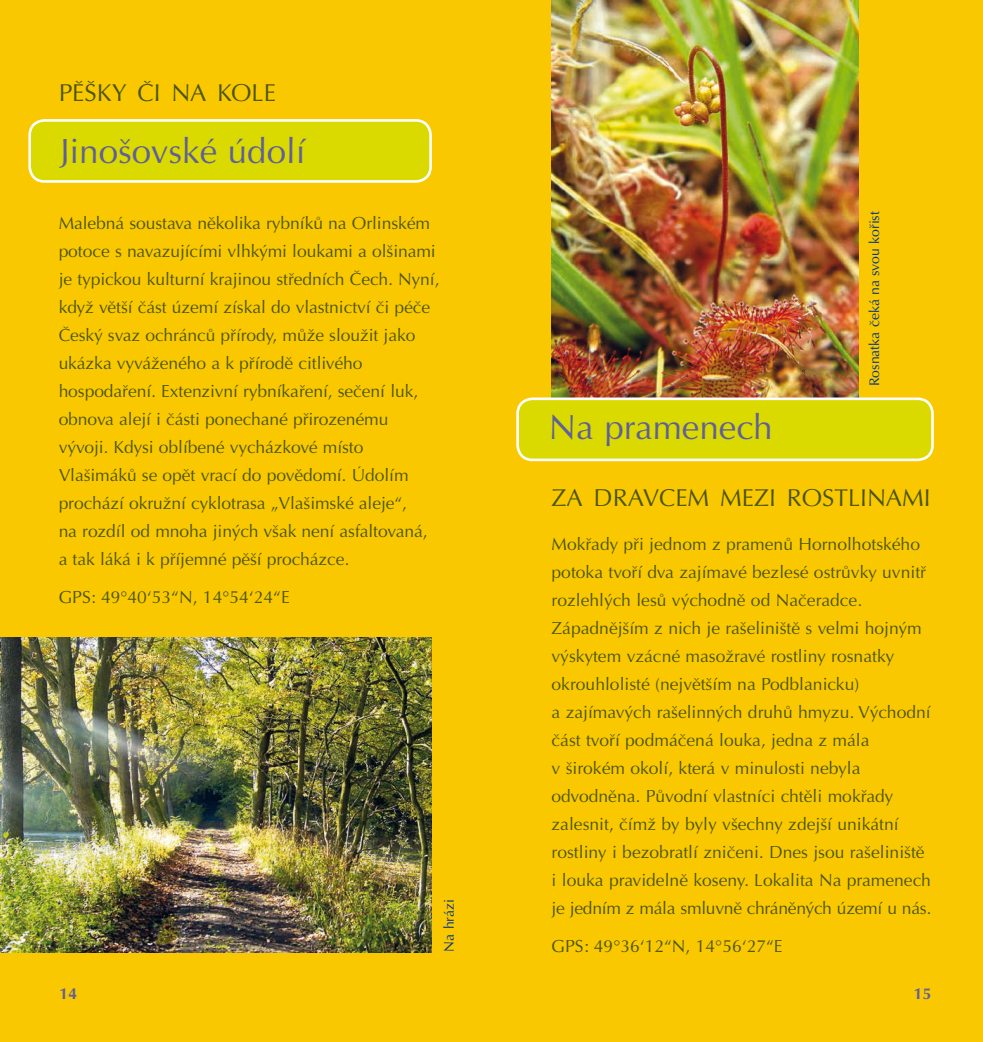
<style>
.page{position:relative;width:983px;height:1042px;background:#fff}
.page>*{position:absolute;margin:0;border:0;box-sizing:border-box;transform-origin:0 0}
.t1{font:35px "Optima CE";color:#5e5f9b}
.t2{font:24.5px "Optima CE";color:#495407}
.t3{font:17.5px/28px "Optima CE";letter-spacing:-.005em;color:#495407}
.t4{font:700 15.75px "Optima";color:#5e5f9b}
.t5{font:14px "Optima CE";color:#003381}
</style>
<div class="page">
<div style="left:0;top:0;width:982px;height:1042px;background:#fac800"></div>
<img style="left:0;top:637px;width:432px;height:315px">
<img style="left:551px;top:0;width:306px;height:397px">
<div style="left:517px;top:399px;width:415px;height:61px;background:#dad900;border-radius:15px"></div>
<div style="left:516px;top:397px;width:417px;height:64px;border:3px solid #fff;border-radius:15px"></div>
<div style="left:30px;top:120px;width:400px;height:61px;background:#dad900;border-radius:15px"></div>
<div style="left:28px;top:119px;width:404px;height:64px;border:3px solid #fff;border-radius:15px"></div>
<h2 class="t2" style="left:59px;top:78px;width:219px">PĚŠKY ČI NA KOLE</h2>
<h1 class="t1" style="left:60px;top:131px;width:247px">Jinošovské údolí</h1>
<p class="t3" style="left:59px;top:210px;width:382px">Malebná soustava několika rybníků na Orlinském potoce s navazujícími vlhkými loukami a olšinami je typickou kulturní krajinou středních Čech. Nyní, když větší část území získal do vlastnictví či péče Český svaz ochránců přírody, může sloužit jako ukázka vyváženého a k přírodě citlivého hospodaření. Extenzivní rybníkaření, sečení luk, obnova alejí i části ponechané přirozenému vývoji. Kdysi oblíbené vycházkové místo Vlašimáků se opět vrací do povědomí. Údolím prochází okružní cyklotrasa „Vlašimské aleje“,<br>na rozdíl od mnoha jiných však není asfaltovaná, a tak láká i k příjemné pěší procházce.</p>
<p class="t3" style="left:59px;top:584px;width:232px">GPS: 49°40‘53“N, 14°54‘24“E</p>
<p class="t5" style="left:441px;top:951px;width:54px;rotate:-90deg">Na hrázi</p>
<h1 class="t1" style="left:549px;top:407px;width:225px">Na pramenech</h1>
<p class="t5" style="left:866px;top:386px;width:176px;rotate:-90deg">Rosnatka čeká na svou kořist</p>
<h2 class="t2" style="left:551px;top:483px;width:380px">ZA DRAVCEM MEZI ROSTLINAMI</h2>
<p class="t3" style="left:551px;top:530px;width:381px">Mokřady při jednom z pramenů Hornolhotského potoka tvoří dva zajímavé bezlesé ostrůvky uvnitř rozlehlých lesů východně od Načeradce.<br>Západnějším z nich je rašeliniště s velmi hojným výskytem vzácné masožravé rostliny rosnatky okrouhlolisté (největším na Podblanicku)<br>a zajímavých rašelinných druhů hmyzu. Východní část tvoří podmáčená louka, jedna z mála<br>v širokém okolí, která v minulosti nebyla odvodněna. Původní vlastníci chtěli mokřady zalesnit, čímž by byly všechny zdejší unikátní rostliny i bezobratlí zničeni. Dnes jsou rašeliniště i louka pravidelně koseny. Lokalita Na pramenech je jedním z mála smluvně chráněných území u nás.</p>
<p class="t3" style="left:551px;top:932px;width:232px">GPS: 49°36‘12“N, 14°56‘27“E</p>
<p class="t4" style="left:60px;top:985px;width:19px">14</p>
<p class="t4" style="left:913px;top:985px;width:19px">15</p>
</div>
